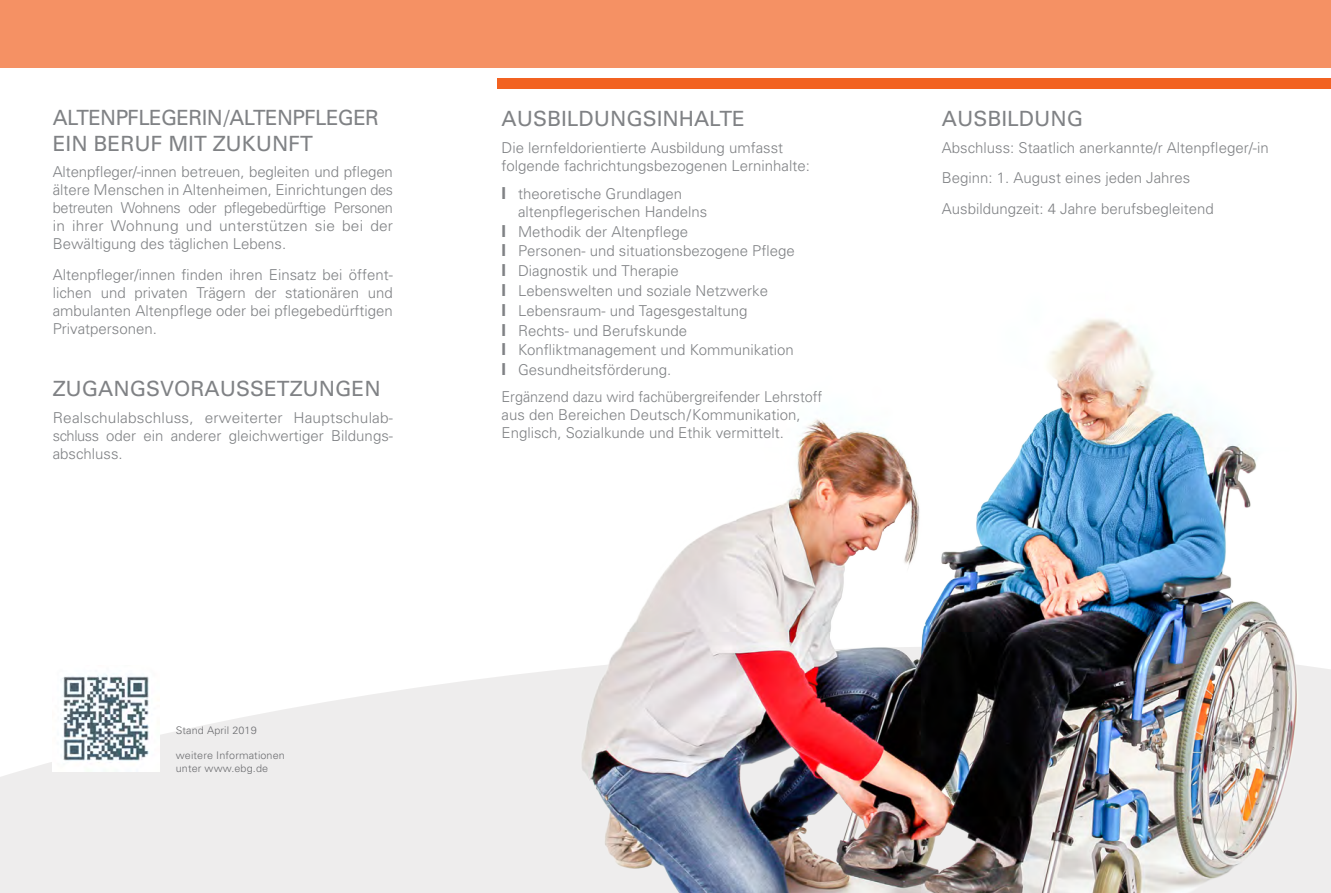
<style>
.page{position:relative;width:1331px;height:893px;background:#fff}
.page>*{position:absolute;margin:0;border:0;box-sizing:border-box;transform-origin:0 0}
.hl_2_grau{font:21px/25.2px "Univers";letter-spacing:-.03em;color:#808285}
.hl_2_grau-2{font:21px "Univers";color:#808285}
.hl_2_weiß{font:21px "Univers";color:#808285}
.ft_2_grau{font:300 15px/18px "Univers";color:#808285}
.ft_2_grau-2{font:300 15px/18px "Univers";color:#808285;scale:.96 1}
.hl_2_weiß-2{font:300 15px/18px "Univers";color:#808285;text-align:justify}
.Infos_klein{font:300 10.5px/12.6px "Univers";letter-spacing:.01em;color:#6c6d70}
.s1{font-weight:700;font-size:16.5px}
</style>
<div class="page">
<svg style="left:0;top:671px;width:552px;height:222px;background:#f0efef"></svg>
<img style="left:552px;top:319px;width:779px;height:574px">
<div style="left:0;top:0;width:1331px;height:68px;background:#f59164"></div>
<div style="left:497px;top:79px;width:834px;height:10px;background:#f26221"></div>
<img style="left:53px;top:671px;width:106px;height:101px">
<p class="hl_2_grau" style="left:53px;top:105px;width:328px">ALTENPFLEGERIN/ALTENPFLEGER<br>EIN BERUF MIT ZUKUNFT</p>
<p class="ft_2_grau" style="left:53px;top:162px;width:342px;text-align:justify">Altenpfleger/-innen betreuen, begleiten und pflegen ältere Menschen in Altenheimen, Einrichtungen des betreuten Wohnens oder pflegebedürftige Personen in ihrer Wohnung und unterstützen sie bei der Bewältigung des täglichen Lebens.</p>
<p class="ft_2_grau" style="left:53px;top:265px;width:342px;text-align:justify">Altenpfleger/innen finden ihren Einsatz bei öffent&shy;lichen und privaten Trägern der stationären und ambulanten Altenpflege oder bei pflegebedürftigen Privatpersonen.</p>
<p class="hl_2_weiß" style="left:53px;top:375px;width:329px">ZUGANGSVORAUSSETZUNGEN</p>
<p class="hl_2_weiß-2" style="left:53px;top:408px;width:341px">Realschulabschluss, erweiterter Hauptschulab&shy;schluss oder ein anderer gleichwertiger Bildungs&shy;abschluss.</p>
<p class="Infos_klein" style="left:176px;top:723px;width:82px">Stand April 2019</p>
<p class="Infos_klein" style="left:176px;top:749px;width:111px">weitere Informationen unter www.ebg.de</p>
<p class="hl_2_grau-2" style="left:501px;top:105px;width:245px">AUSBILDUNGSINHALTE</p>
<p class="ft_2_grau" style="left:501px;top:138px;width:310px">Die lernfeldorientierte Ausbildung umfasst folgende fachrichtungsbezogenen Lerninhalte:</p>
<p class="ft_2_grau" style="left:518px;top:184px;width:191px;text-indent:-16px"><span class="s1">I</span> theoretische Grundlagen altenpflegerischen Handelns</p>
<p class="ft_2_grau" style="left:501px;top:221px;width:295px;line-height:19.8px"><span class="s1">I</span> Methodik der Altenpflege<br><span class="s1">I</span> Personen- und situationsbezogene Pflege<br><span class="s1">I</span> Diagnostik und Therapie<br><span class="s1">I</span> Lebenswelten und soziale Netzwerke<br><span class="s1">I</span> Lebensraum- und Tagesgestaltung<br><span class="s1">I</span> Rechts- und Berufskunde<br><span class="s1">I</span> Konfliktmanagement und Kommunikation<br><span class="s1">I</span> Gesundheitsförderung.</p>
<p class="ft_2_grau-2" style="left:501px;top:387px;width:336px">Ergänzend dazu wird fachübergreifender Lehrstoff aus den Bereichen Deutsch/Kommunikation,<br>Englisch, Sozialkunde und Ethik vermittelt.</p>
<p class="hl_2_grau-2" style="left:942px;top:105px;width:143px">AUSBILDUNG</p>
<p class="ft_2_grau" style="left:942px;top:138px;width:328px">Abschluss: Staatlich anerkannte/r Altenpfleger/-in</p>
<p class="ft_2_grau" style="left:942px;top:169px;width:250px">Beginn: 1. August eines jeden Jahres</p>
<p class="ft_2_grau" style="left:942px;top:199px;width:273px">Ausbildungzeit: 4 Jahre berufsbegleitend</p>
</div>
